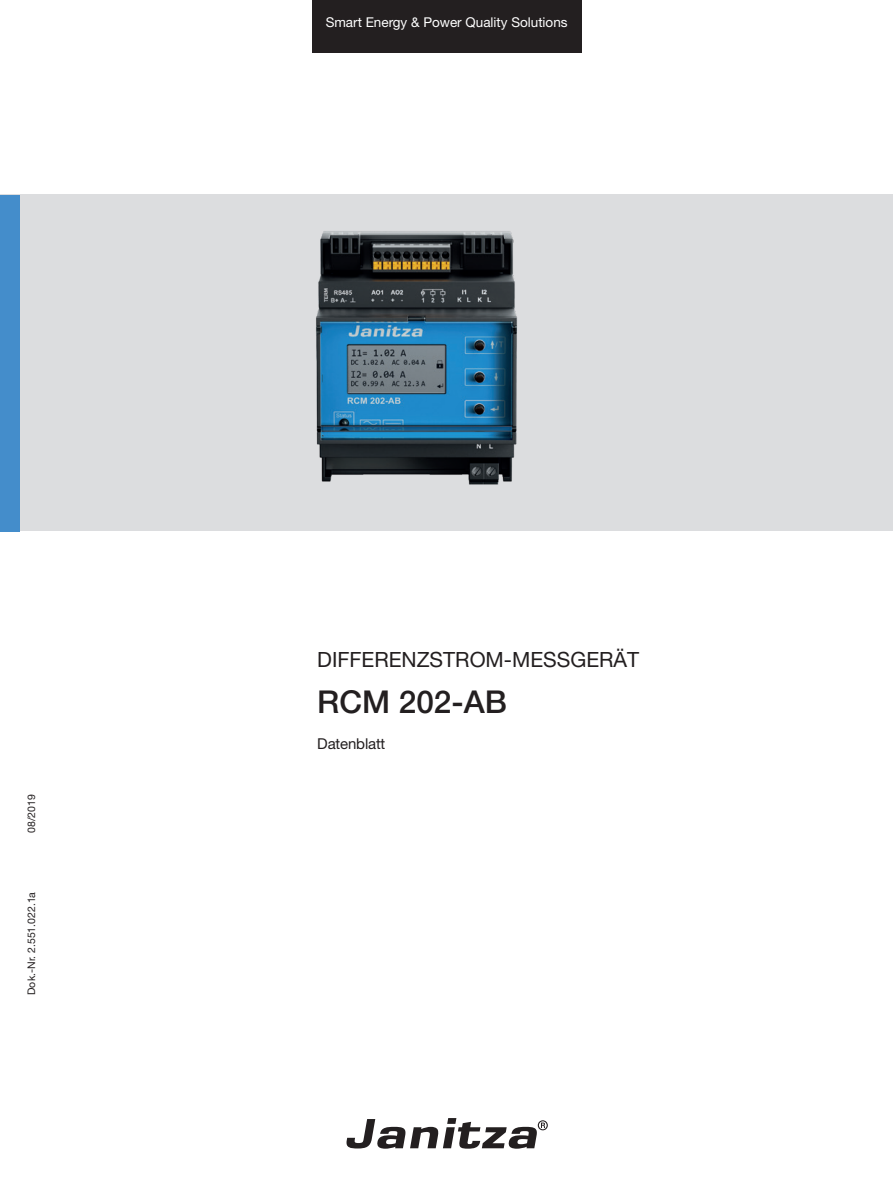
<style>
.page{position:relative;width:893px;height:1187px;background:#fff}
.page>*{position:absolute;margin:0;border:0;box-sizing:border-box;transform-origin:0 0}
.t1{font:500 31.5px "Helvetica Neue LT";color:#231f20}
.t2{font:21px "Helvetica Neue LT";color:#231f20}
.t3{font:15px "Helvetica Neue LT";letter-spacing:-.01em;color:#231f20}
.t4{font:13.5px "Helvetica Neue LT";color:#fff}
._18_7pt-Links{font:10.5px "Helvetica Neue LT";color:#231f20}
</style>
<div class="page">
<div style="left:0;top:195px;width:893px;height:335px;background:#dcdddf"></div>
<div style="left:0;top:196px;width:20px;height:335px;background:#448dcb"></div>
<div style="left:312px;top:0;width:269px;height:52px;background:#231f20"></div>
<svg style="left:346px;top:1118px;width:202px;height:30px"></svg>
<img style="left:316px;top:231px;width:201px;height:254px">
<p class="_18_7pt-Links" style="left:25px;top:832px;width:40px;rotate:-90deg">08/2019</p>
<p class="_18_7pt-Links" style="left:25px;top:994px;width:104px;rotate:-90deg">Dok.-Nr. 2.551.022.1a</p>
<p class="t4" style="left:326px;top:14px;width:243px">Smart Energy &amp; Power Quality Solutions</p>
<p class="t2" style="left:317px;top:647px;width:323px">DIFFERENZSTROM-MESSGERÄT</p>
<p class="t1" style="left:317px;top:682px;width:191px">RCM 202-AB</p>
<p class="t3" style="left:317px;top:734px;width:70px">Datenblatt</p>
</div>
